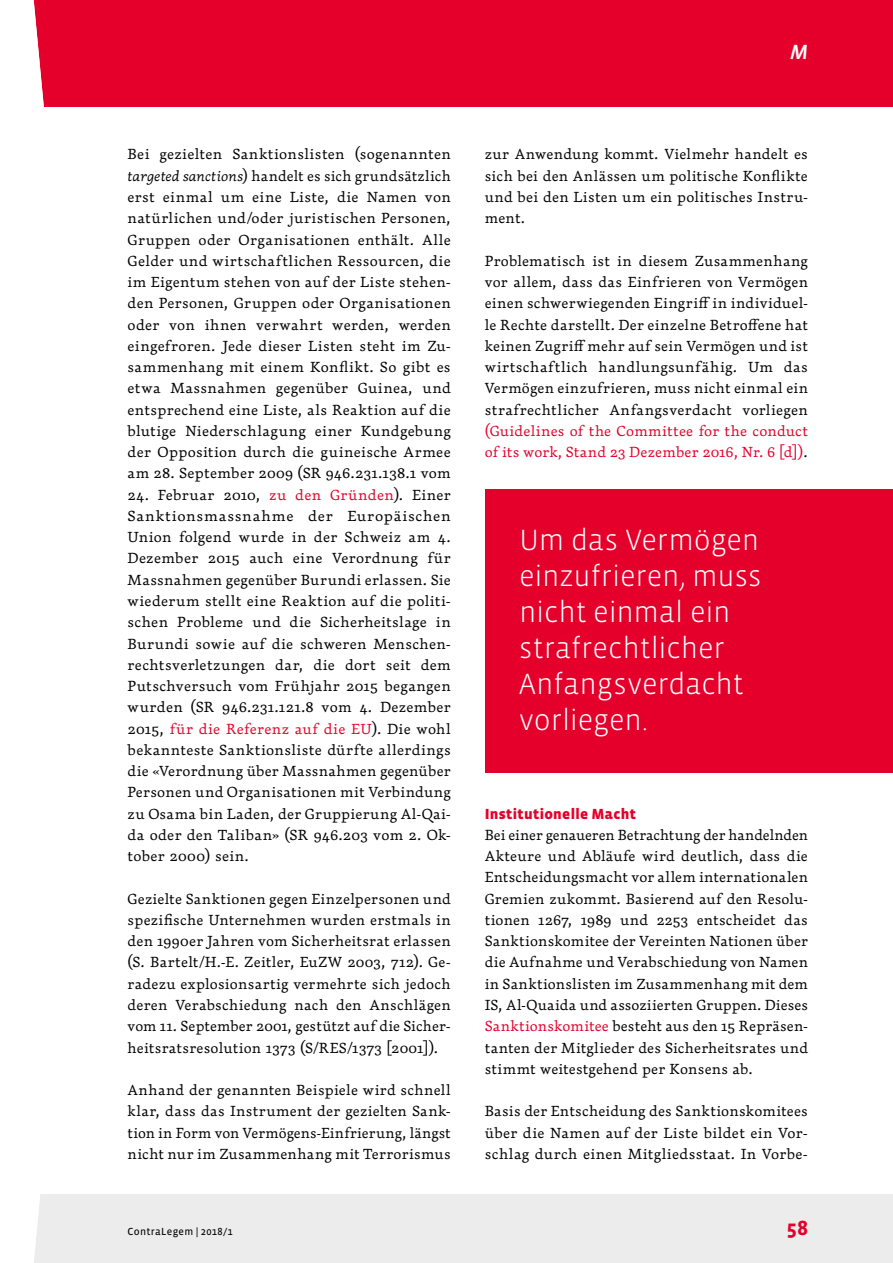
<style>
.page{position:relative;width:893px;height:1263px;background:#fff}
.page>*{position:absolute;margin:0;border:0;box-sizing:border-box;transform-origin:0 0}
.Zitat___Box{font:300 30px/36px "Vista Sans OT";letter-spacing:-.005em;color:#fff}
.t1{font:700 21px "Vista Sans OT";color:#e4002a}
.t2{font:italic 500 21px "Vista Sans OT";color:#fff}
.Überschrift{font:900 15px "Vista Sans OT";letter-spacing:.02em;color:#e4002a}
.GT{font:300 14.25px/21.3px "Dederon LOT";letter-spacing:.02em;color:#000;text-align:justify}
.t3{font:10.5px "Vista Sans OT";letter-spacing:.03em;color:#000}
.s1{font-style:italic}
.s2{color:#e4002a}
</style>
<div class="page">
<div style="left:1px;top:1195px;width:892px;height:68px;background:#ececec"></div>
<div style="left:0;top:0;width:893px;height:106px;background:#e4002a"></div>
<div style="left:485px;top:489px;width:408px;height:283px;background:#e4002a"></div>
<svg style="left:0;top:0;width:94px;height:1263px"></svg>
<h2 class="t2" style="left:790px;top:41px;width:19px">M</h2>
<p class="GT" style="left:128px;top:144px;width:325px">Bei gezielten Sanktionslisten (sogenannten <span class="s1">targeted sanctions</span>) handelt es sich grundsätzlich erst einmal um eine Liste, die Namen von natürlichen und/oder juristischen Personen, Gruppen oder Organisationen enthält. Alle Gelder und wirtschaftlichen Ressourcen, die im Eigentum stehen von auf der Liste stehen&shy;den Personen, Gruppen oder Organisationen oder von ihnen verwahrt werden, werden eingefroren. Jede dieser Listen steht im Zu&shy;sammenhang mit einem Konflikt. So gibt es etwa Massnahmen gegenüber Guinea, und entsprechend eine Liste, als Reaktion auf die blutige Niederschlagung einer Kundgebung der Opposition durch die guineische Armee am 28. September 2009 (SR 946.231.138.1 vom</p>
<p class="GT" style="left:128px;top:484px;width:325px">24. Februar 2010, <span class="s2">zu den Gründen</span>). Einer Sanktionsmassnahme der Europäischen Union folgend wurde in der Schweiz am 4.<br>Dezember 2015 auch eine Verordnung für Massnahmen gegenüber Burundi erlassen. Sie wiederum stellt eine Reaktion auf die politi&shy;schen Probleme und die Sicherheitslage in Burundi sowie auf die schweren Menschen&shy;rechtsverletzungen dar, die dort seit dem Putschversuch vom Frühjahr 2015 begangen wurden (SR 946.231.121.8 vom 4. Dezember 2015, <span class="s2">für die Referenz auf die EU</span>). Die wohl bekannteste Sanktionsliste dürfte allerdings die «Verordnung über Massnahmen gegenüber Personen und Organisationen mit Verbindung zu Osama bin Laden, der Gruppierung Al-Qai&shy;da oder den Taliban» (SR 946.203 vom 2. Ok&shy;tober 2000) sein.</p>
<p class="GT" style="left:128px;top:888px;width:325px">Gezielte Sanktionen gegen Einzelpersonen und spezifische Unternehmen wurden erstmals in den 1990er Jahren vom Sicherheitsrat erlassen (S. Bartelt/H.-E. Zeitler, EuZW 2003, 712). Ge&shy;radezu explosionsartig vermehrte sich jedoch deren Verabschiedung nach den Anschlägen vom 11. September 2001, gestützt auf die Sicher&shy;heitsratsresolution 1373 (S/RES/1373 [2001]).</p>
<p class="GT" style="left:128px;top:1079px;width:325px">Anhand der genannten Beispiele wird schnell klar, dass das Instrument der gezielten Sank&shy;tion in Form von Vermögens-Einfrierung, längst nicht nur im Zusammenhang mit Terrorismus</p>
<p class="GT" style="left:485px;top:144px;width:325px">zur Anwendung kommt. Vielmehr handelt es sich bei den Anlässen um politische Konflikte und bei den Listen um ein politisches Instru&shy;ment.</p>
<p class="GT" style="left:485px;top:250px;width:325px">Problematisch ist in diesem Zusammenhang vor allem, dass das Einfrieren von Vermögen einen schwerwiegenden Eingriff in individuel&shy;le Rechte darstellt. Der einzelne Betroffene hat keinen Zugriff mehr auf sein Vermögen und ist wirtschaftlich handlungsunfähig. Um das Vermögen einzufrieren, muss nicht einmal ein strafrechtlicher Anfangsverdacht vorliegen <span class="s2">(Guidelines of the Committee for the conduct of its work, Stand 23 Dezember 2016, Nr. 6 [d])</span>.</p>
<p class="Zitat___Box" style="left:519px;top:522px;width:244px">Um das Vermögen einzufrieren, muss nicht einmal ein strafrechtlicher<br>Anfangsverdacht vorliegen.</p>
<p class="Überschrift" style="left:485px;top:806px;width:153px">Institutionelle Macht</p>
<p class="GT" style="left:485px;top:824px;width:325px">Bei einer genaueren Betrachtung der handelnden Akteure und Abläufe wird deutlich, dass die Entscheidungsmacht vor allem internationalen Gremien zukommt. Basierend auf den Resolu&shy;tionen 1267, 1989 und 2253 entscheidet das Sanktionskomitee der Vereinten Nationen über die Aufnahme und Verabschiedung von Namen in Sanktionslisten im Zusammenhang mit dem IS, Al-Quaida und assoziierten Gruppen. Dieses <span class="s2">Sanktionskomitee</span> besteht aus den 15 Repräsen&shy;tanten der Mitglieder des Sicherheitsrates und stimmt weitestgehend per Konsens ab.</p>
<p class="GT" style="left:485px;top:1100px;width:325px">Basis der Entscheidung des Sanktionskomitees über die Namen auf der Liste bildet ein Vor&shy;schlag durch einen Mitgliedsstaat. In Vorbe-</p>
<p class="t3" style="left:128px;top:1226px;width:107px">ContraLegem | 2018/1</p>
<h2 class="t1" style="left:786px;top:1217px;width:23px">58</h2>
</div>
